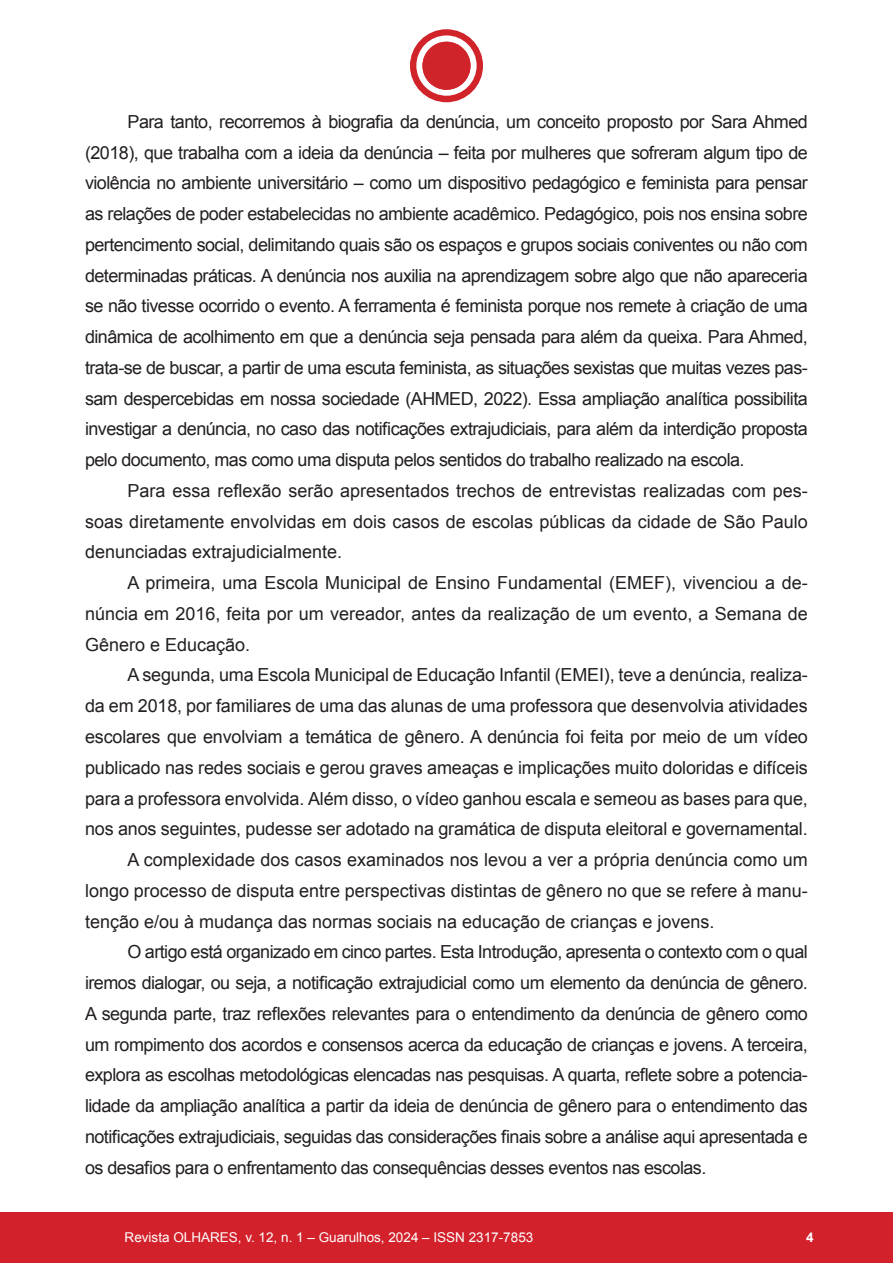
<style>
.page{position:relative;width:893px;height:1263px;background:#fff}
.page>*{position:absolute;margin:0;border:0;box-sizing:border-box;transform-origin:0 0}
._02_Texto{font:18px/30.8px "Arial";letter-spacing:-.005em;color:#231f20;text-align:justify}
.t1{font:13.5px "Arial";color:#fff}
.t2{font:700 13.5px "Arial";color:#fff}
</style>
<div class="page">
<div style="left:0;top:1212px;width:893px;height:51px;background:#d3212b"></div>
<div style="left:410px;top:29px;width:73px;height:73px;background:#d1232a;border-radius:50%"></div>
<svg style="left:416px;top:35px;width:61px;height:61px"></svg>
<div style="left:422px;top:42px;width:48px;height:48px;background:#d1232a;border-radius:50%"></div>
<p class="_02_Texto" style="left:85px;top:106px;width:724px;text-indent:43px">Para tanto, recorremos à biografia da denúncia, um conceito proposto por Sara Ahmed (2018), que trabalha com a ideia da denúncia – feita por mulheres que sofreram algum tipo de violência no ambiente universitário – como um dispositivo pedagógico e feminista para pensar as relações de poder estabelecidas no ambiente acadêmico. Pedagógico, pois nos ensina sobre pertencimento social, delimitando quais são os espaços e grupos sociais coniventes ou não com determinadas práticas. A denúncia nos auxilia na aprendizagem sobre algo que não apareceria se não tivesse ocorrido o evento. A ferramenta é feminista porque nos remete à criação de uma dinâmica de acolhimento em que a denúncia seja pensada para além da queixa. Para Ahmed, trata-se de buscar, a partir de uma escuta feminista, as situações sexistas que muitas vezes pas&shy;sam despercebidas em nossa sociedade (AHMED, 2022). Essa ampliação analítica possibilita investigar a denúncia, no caso das notificações extrajudiciais, para além da interdição proposta pelo documento, mas como uma disputa pelos sentidos do trabalho realizado na escola.</p>
<p class="_02_Texto" style="left:85px;top:475px;width:724px;text-indent:43px">Para essa reflexão serão apresentados trechos de entrevistas realizadas com pes&shy;soas diretamente envolvidas em dois casos de escolas públicas da cidade de São Paulo denunciadas extrajudicialmente.</p>
<p class="_02_Texto" style="left:85px;top:568px;width:724px;text-indent:43px">A primeira, uma Escola Municipal de Ensino Fundamental (EMEF), vivenciou a de&shy;núncia em 2016, feita por um vereador, antes da realização de um evento, a Semana de Gênero e Educação.</p>
<p class="_02_Texto" style="left:85px;top:660px;width:724px;text-indent:43px">A segunda, uma Escola Municipal de Educação Infantil (EMEI), teve a denúncia, realiza&shy;da em 2018, por familiares de uma das alunas de uma professora que desenvolvia atividades escolares que envolviam a temática de gênero. A denúncia foi feita por meio de um vídeo publicado nas redes sociais e gerou graves ameaças e implicações muito doloridas e difíceis para a professora envolvida. Além disso, o vídeo ganhou escala e semeou as bases para que, nos anos seguintes, pudesse ser adotado na gramática de disputa eleitoral e governamental.</p>
<p class="_02_Texto" style="left:85px;top:844px;width:724px;text-indent:43px">A complexidade dos casos examinados nos levou a ver a própria denúncia como um longo processo de disputa entre perspectivas distintas de gênero no que se refere à manu&shy;tenção e/ou à mudança das normas sociais na educação de crianças e jovens.</p>
<p class="_02_Texto" style="left:85px;top:937px;width:724px;text-indent:43px">O artigo está organizado em cinco partes. Esta Introdução, apresenta o contexto com o qual iremos dialogar, ou seja, a notificação extrajudicial como um elemento da denúncia de gênero.<br>A segunda parte, traz reflexões relevantes para o entendimento da denúncia de gênero como um rompimento dos acordos e consensos acerca da educação de crianças e jovens. A terceira, explora as escolhas metodológicas elencadas nas pesquisas. A quarta, reflete sobre a potencia&shy;lidade da ampliação analítica a partir da ideia de denúncia de gênero para o entendimento das notificações extrajudiciais, seguidas das considerações finais sobre a análise aqui apresentada e os desafios para o enfrentamento das consequências desses eventos nas escolas.</p>
<p class="t1" style="left:125px;top:1229px;width:410px">Revista OLHARES, v. 12, n. 1 – Guarulhos, 2024 – ISSN 2317-7853</p>
<p class="t2" style="left:806px;top:1229px;width:9px">4</p>
</div>
